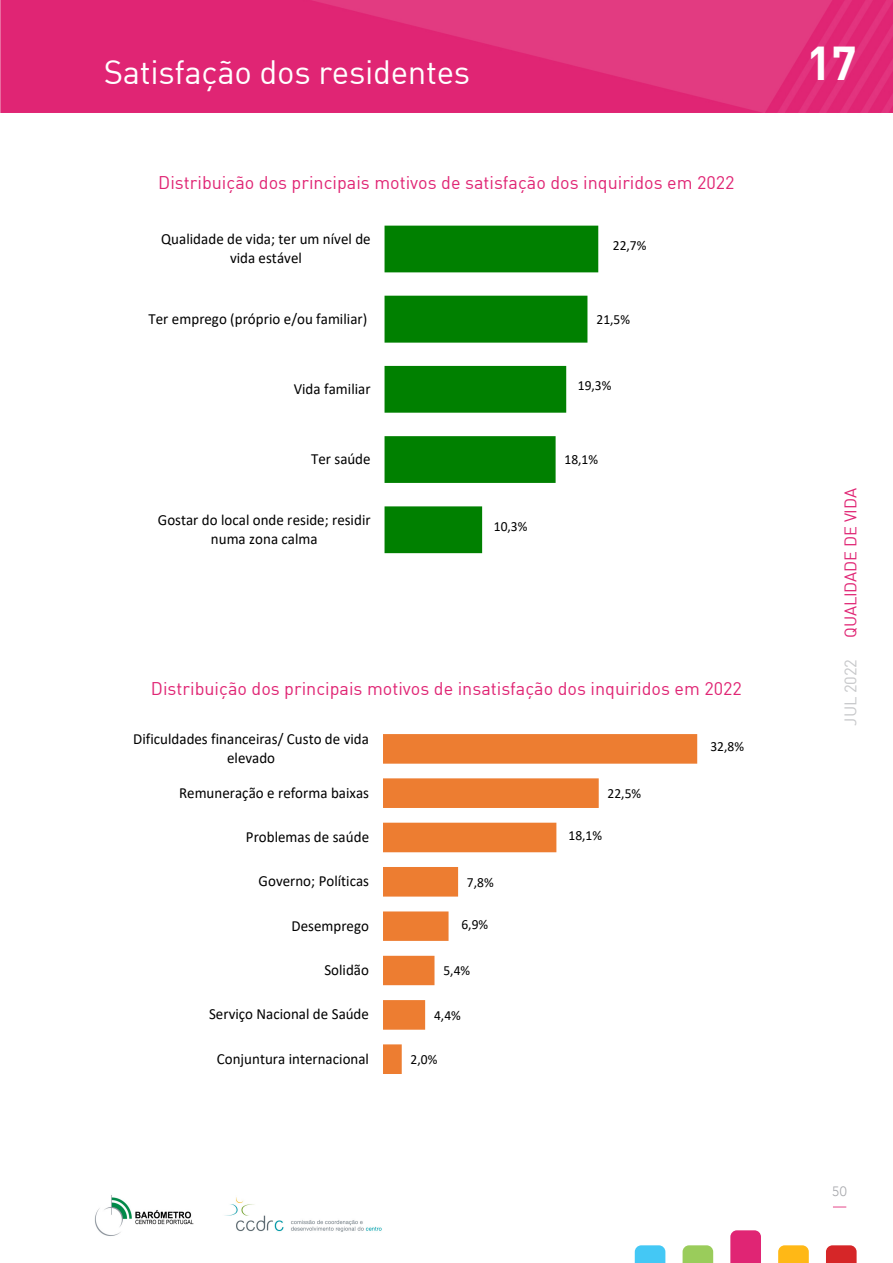
<style>
.page{position:relative;width:893px;height:1263px;background:#fff}
.page>*{position:absolute;margin:0;border:0;box-sizing:border-box;transform-origin:0 0}
.CAB_-_setor{font:46.5px "DIN Bold";color:#fff}
.CAB_-_titulo{font:33px "DIN";letter-spacing:-.01em;color:#fff}
.titulos_pagina_miolo{font:18px "DIN";color:#e02574}
.CAB_-_lateral{font:16.5px "DIN";letter-spacing:-.01em;color:#e02574}
.CAB_-_lateral_data{font:16.5px "DIN";letter-spacing:-.01em;color:#c7c8ca}
.t1{font:15.45px/18.9px "Calibri";letter-spacing:.005em;color:#000;text-align:center}
.t2{font:13.95px "Calibri";color:#000}
.t3{font:300 13.5px "Avenir";color:#a8a9ad}
</style>
<div class="page">
<img style="left:0;top:0;width:893px;height:113px">
<svg style="left:635px;top:1245px;width:30px;height:18px"></svg>
<svg style="left:683px;top:1245px;width:30px;height:18px"></svg>
<svg style="left:730px;top:1230px;width:31px;height:33px"></svg>
<svg style="left:778px;top:1245px;width:31px;height:18px"></svg>
<svg style="left:826px;top:1245px;width:31px;height:18px"></svg>
<img style="left:95px;top:1195px;width:287px;height:41px">
<svg style="left:833px;top:1206px;width:13px;height:1px"></svg>
<div style="left:384px;top:213px;width:284px;height:353px;border:1px solid #fff"></div>
<svg style="left:385px;top:226px;width:213px;height:327px;fill:#008000"></svg>
<svg style="left:383px;top:734px;width:314px;height:340px"></svg>
<p class="CAB_-_titulo" style="left:104px;top:52px;width:368px">Satisfação dos residentes</p>
<p class="titulos_pagina_miolo" style="left:158px;top:171px;width:578px">Distribuição dos principais motivos de satisfação dos inquiridos em 2022</p>
<p class="t1" style="left:161px;top:229px;width:211px">Qualidade de vida; ter um nível de vida estável</p>
<p class="t1" style="left:149px;top:309px;width:220px">Ter emprego (próprio e/ou familiar)</p>
<p class="t1" style="left:294px;top:379px;width:78px">Vida familiar</p>
<p class="t1" style="left:311px;top:449px;width:61px">Ter saúde</p>
<p class="t1" style="left:158px;top:510px;width:214px">Gostar do local onde reside; residir numa zona calma</p>
<p class="t2" style="left:494px;top:516px;width:35px">10,3%</p>
<p class="t2" style="left:613px;top:236px;width:35px">22,7%</p>
<p class="t2" style="left:596px;top:309px;width:35px">21,5%</p>
<p class="t2" style="left:578px;top:376px;width:35px">19,3%</p>
<p class="t2" style="left:564px;top:450px;width:35px">18,1%</p>
<p class="titulos_pagina_miolo" style="left:151px;top:677px;width:592px">Distribuição dos principais motivos de insatisfação dos inquiridos em 2022</p>
<p class="t1" style="left:133px;top:729px;width:237px">Dificuldades financeiras/ Custo de vida elevado</p>
<p class="t1" style="left:179px;top:782px;width:192px">Remuneração e reforma baixas</p>
<p class="t1" style="left:246px;top:827px;width:125px">Problemas de saúde</p>
<p class="t1" style="left:259px;top:871px;width:112px">Governo; Políticas</p>
<p class="t1" style="left:291px;top:915px;width:79px">Desemprego</p>
<p class="t1" style="left:324px;top:960px;width:46px">Solidão</p>
<p class="t1" style="left:209px;top:1004px;width:161px">Serviço Nacional de Saúde</p>
<p class="t1" style="left:217px;top:1048px;width:154px">Conjuntura internacional</p>
<p class="t2" style="left:467px;top:872px;width:28px">7,8%</p>
<p class="t2" style="left:461px;top:914px;width:28px">6,9%</p>
<p class="t2" style="left:443px;top:961px;width:28px">5,4%</p>
<p class="t2" style="left:434px;top:1005px;width:28px">4,4%</p>
<p class="t2" style="left:411px;top:1049px;width:28px">2,0%</p>
<p class="t2" style="left:607px;top:783px;width:35px">22,5%</p>
<p class="t2" style="left:568px;top:826px;width:35px">18,1%</p>
<p class="t2" style="left:710px;top:737px;width:35px">32,8%</p>
<p class="CAB_-_setor" style="left:806px;top:33px;width:52px">17</p>
<p class="CAB_-_lateral" style="left:840px;top:638px;width:151px;rotate:-90deg">QUALIDADE DE VIDA</p>
<p class="CAB_-_lateral_data" style="left:840px;top:725px;width:68px;rotate:-90deg">JUL 2022</p>
<p class="t3" style="left:832px;top:1183px;width:16px">50</p>
</div>
